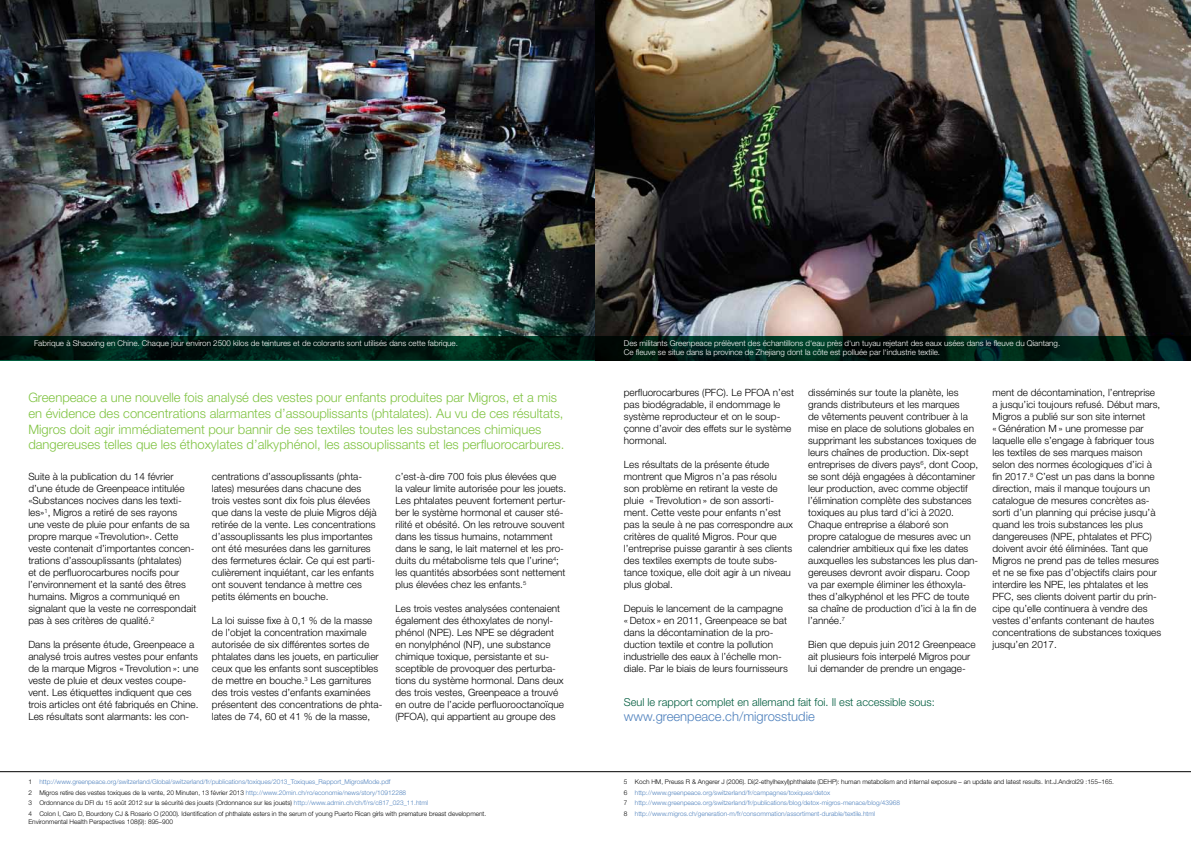
<style>
.page{position:relative;width:1191px;height:842px;background:#fff}
.page>*{position:absolute;margin:0;border:0;box-sizing:border-box;transform-origin:0 0}
.t1{font:300 13px/15.6px "Helvetica Neue";color:#80c342}
.t2{font:300 13px "Helvetica Neue";color:#4f81bd}
.t3{font:300 11px "Helvetica Neue";color:#005c3e}
.t4{font:300 10px/12px "Helvetica Neue";color:#000}
.t5{font:300 8px/9.6px "Helvetica Neue";color:#fff}
.t6{font:300 6.5px/10.6px "Helvetica Neue";color:#000}
.t7{font:300 6.5px/10.6px "Helvetica Neue";color:#4f81bd}
.s1{color:#4f81bd}
.s2{color:#000}
</style>
<div class="page">
<img style="left:0;top:0;width:1190px;height:336px">
<hr style="left:0;top:771px;width:1191px;height:1px;background:#000">
<svg style="left:0;top:336px;width:1191px;height:24px;background:#001e14"></svg>
<p class="t5" style="left:34px;top:338px;width:425px">Fabrique à Shaoxing en Chine. Chaque jour environ 2500 kilos de teintures et de colorants sont utilisés dans cette fabrique.</p>
<p class="t5" style="left:624px;top:338px;width:438px">Des militants Greenpeace prélèvent des échantillons d‘eau près d‘un tuyau rejetant des eaux usées dans le fleuve du Qiantang.<br>Ce fleuve se situe dans la province de Zhejiang dont la côte est polluée par l‘industrie textile.</p>
<p class="t1" style="left:28px;top:390px;width:537px">Greenpeace a une nouvelle fois analysé des vestes pour enfants produites par Migros, et a mis en évidence des concentrations alarmantes d’assouplissants (phtalates). Au vu de ces résultats, Migros doit agir immédiatement pour bannir de ses textiles toutes les substances chimiques dangereuses telles que les éthoxylates d’alkyphénol, les assouplissants et les perfluorocarbures.</p>
<p class="t4" style="left:28px;top:470px;width:170px">Suite à la publication du 14 février d’une étude de Greenpeace intitulée «Substances nocives dans les texti&shy;les»<sup>1</sup>, Migros a retiré de ses rayons<br>une veste de pluie pour enfants de sa propre marque «Trevolution». Cette veste contenait d’importantes concen&shy;trations d’assouplissants (phtalates)<br>et de perfluorocarbures nocifs pour l’environnement et la santé des êtres humains. Migros a communiqué en signalant que la veste ne correspondait pas à ses critères de qualité.<sup>2</sup></p>
<p class="t4" style="left:28px;top:638px;width:172px">Dans la présente étude, Greenpeace a analysé trois autres vestes pour enfants de la marque Migros « Trevolution »: une veste de pluie et deux vestes coupe&shy;vent. Les étiquettes indiquent que ces trois articles ont été fabriqués en Chine.<br>Les résultats sont alarmants: les con-</p>
<p class="t4" style="left:212px;top:470px;width:166px">centrations d’assouplissants (phta&shy;lates) mesurées dans chacune des trois vestes sont dix fois plus élevées que dans la veste de pluie Migros déjà retirée de la vente. Les concentrations d’assouplissants les plus importantes ont été mesurées dans les garnitures des fermetures éclair. Ce qui est parti&shy;culièrement inquiétant, car les enfants ont souvent tendance à mettre ces petits éléments en bouche.</p>
<p class="t4" style="left:212px;top:614px;width:172px">La loi suisse fixe à 0,1 % de la masse de l’objet la concentration maximale autorisée de six différentes sortes de phtalates dans les jouets, en particulier ceux que les enfants sont susceptibles de mettre en bouche.<sup>3</sup> Les garnitures des trois vestes d’enfants examinées présentent des concentrations de phta&shy;lates de 74, 60 et 41 % de la masse,</p>
<p class="t4" style="left:395px;top:470px;width:172px">c’est-à-dire 700 fois plus élevées que<br>la valeur limite autorisée pour les jouets.<br>Les phtalates peuvent fortement pertur&shy;ber le système hormonal et causer sté&shy;rilité et obésité. On les retrouve souvent dans les tissus humains, notamment dans le sang, le lait maternel et les pro&shy;duits du métabolisme tels que l’urine<sup>4</sup>; les quantités absorbées sont nettement plus élevées chez les enfants.<sup>5</sup></p>
<p class="t4" style="left:395px;top:602px;width:170px">Les trois vestes analysées contenaient également des éthoxylates de nonyl&shy;phénol (NPE). Les NPE se dégradent en nonylphénol (NP), une substance chimique toxique, persistante et su&shy;sceptible de provoquer des perturba&shy;tions du système hormonal. Dans deux des trois vestes, Greenpeace a trouvé en outre de l’acide perfluorooctanoïque (PFOA), qui appartient au groupe des</p>
<p class="t6" style="left:28px;top:776px;width:459px">1 <span class="s1">http://www.greenpeace.org/switzerland/Global/switzerland/fr/publications/toxiques/2013_Toxiques_Rapport_MigrosMode.pdf<br></span>2 Migros retire des vestes toxiques de la vente, 20 Minuten, 13 février 2013 <span class="s1">http://www.20min.ch/ro/economie/news/story/10912288<br></span>3 Ordonnance du DFI du 15 août 2012 sur la sécurité des jouets (Ordonnance sur les jouets) <span class="s1">http://www.admin.ch/ch/f/rs/c817_023_11.html<br></span>4 Colon I, Caro D, Bourdony CJ &amp; Rosario O (2000). Identification of phthalate esters in the serum of young Puerto Rican girls with premature breast development.</p>
<p class="t6" style="left:28px;top:816px;width:146px">Environmental Health Perspectives 108(9): 895–900</p>
<p class="t4" style="left:624px;top:386px;width:172px">perfluorocarbures (PFC). Le PFOA n’est pas biodégradable, il endommage le système reproducteur et on le soup&shy;çonne d’avoir des effets sur le système hormonal.</p>
<p class="t4" style="left:624px;top:458px;width:170px">Les résultats de la présente étude montrent que Migros n’a pas résolu son problème en retirant la veste de pluie « Trevolution » de son assorti&shy;ment. Cette veste pour enfants n’est pas la seule à ne pas correspondre aux critères de qualité Migros. Pour que l’entreprise puisse garantir à ses clients des textiles exempts de toute subs&shy;tance toxique, elle doit agir à un niveau plus global.</p>
<p class="t4" style="left:624px;top:602px;width:165px">Depuis le lancement de la campagne « Detox » en 2011, Greenpeace se bat dans la décontamination de la pro&shy;duction textile et contre la pollution industrielle des eaux à l’échelle mon&shy;diale. Par le biais de leurs fournisseurs</p>
<p class="t4" style="left:808px;top:386px;width:172px">disséminés sur toute la planète, les grands distributeurs et les marques<br>de vêtements peuvent contribuer à la mise en place de solutions globales en supprimant les substances toxiques de leurs chaînes de production. Dix-sept entreprises de divers pays<sup>6</sup>, dont Coop, se sont déjà engagées à décontaminer leur production, avec comme objectif l’élimination complète des substances toxiques au plus tard d’ici à 2020.<br>Chaque entreprise a élaboré son propre catalogue de mesures avec un calendrier ambitieux qui fixe les dates auxquelles les substances les plus dan&shy;gereuses devront avoir disparu. Coop va par exemple éliminer les éthoxyla&shy;thes d’alkyphénol et les PFC de toute sa chaîne de production d’ici à la fin de l’année.<sup>7</sup></p>
<p class="t4" style="left:808px;top:638px;width:169px">Bien que depuis juin 2012 Greenpeace ait plusieurs fois interpelé Migros pour lui demander de prendre un engage-</p>
<p class="t3" style="left:624px;top:695px;width:312px">Seul le rapport complet en allemand fait foi. Il est accessible sous:</p>
<h1 class="t2" style="left:624px;top:709px;width:192px">www.greenpeace.ch/migrosstudie</h1>
<p class="t4" style="left:992px;top:386px;width:170px">ment de décontamination, l’entreprise a jusqu’ici toujours refusé. Début mars, Migros a publié sur son site internet<br>« Génération M » une promesse par laquelle elle s’engage à fabriquer tous les textiles de ses marques maison selon des normes écologiques d’ici à fin 2017.<sup>8</sup> C’est un pas dans la bonne direction, mais il manque toujours un catalogue de mesures concrètes as&shy;sorti d’un planning qui précise jusqu’à quand les trois substances les plus dangereuses (NPE, phtalates et PFC) doivent avoir été éliminées. Tant que Migros ne prend pas de telles mesures et ne se fixe pas d’objectifs clairs pour interdire les NPE, les phtalates et les PFC, ses clients doivent partir du prin&shy;cipe qu’elle continuera à vendre des vestes d’enfants contenant de hautes concentrations de substances toxiques jusqu’en 2017.</p>
<p class="t7" style="left:624px;top:776px;width:492px"><span class="s2">5 Koch HM, Preuss R &amp; Angerer J (2006). Di(2-ethylhexyl)phthalate (DEHP): human metabolism and internal exposure – an update and latest results. Int.J.Androl29 :155–165.<br>6</span> http://www.greenpeace.org/switzerland/fr/campagnes/toxiques/detox<br><span class="s2">7</span> http://www.greenpeace.org/switzerland/fr/publications/blog/detox-migros-menace/blog/43968<br><span class="s2">8</span> http://www.migros.ch/generation-m/fr/consommation/assortiment-durable/textile.html</p>
</div>
